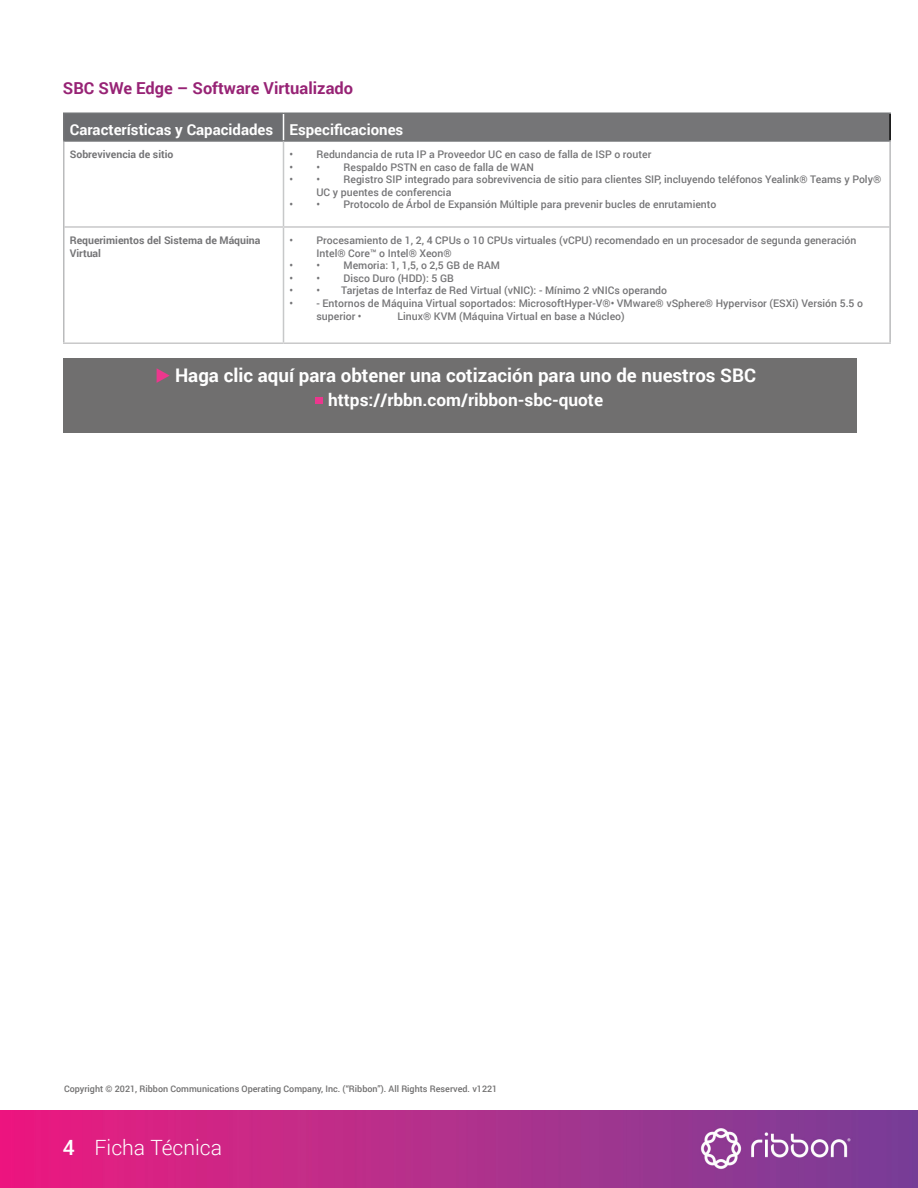
<style>
.page{position:relative;width:918px;height:1188px;background:#fff}
.page>*{position:absolute;margin:0;border:0;box-sizing:border-box;transform-origin:0 0}
.t1{font:300 21px "Roboto";color:#fff}
.t2{font:700 18.75px "Roboto";color:#fff}
.t3{font:700 17.25px "Roboto";color:#fff}
.t4{font:700 16.5px "Roboto";color:#972375}
.t5{font:700 15px "Roboto";color:#fff}
.t6{font:500 10.5px/12.6px "Roboto";color:#757577}
.t7{font:700 10.5px/12.6px "Roboto";color:#757577}
.t8{font:500 9px "Roboto";color:#706f6f}
.s1{font-weight:500}
</style>
<div class="page">
<img style="left:0;top:1110px;width:918px;height:78px">
<div style="left:64px;top:113px;width:220px;height:28px;background:#6d6e71"></div>
<div style="left:284px;top:113px;width:606px;height:28px;background:#757577"></div>
<hr style="left:889px;top:114px;width:2px;height:26px;background:#000">
<hr style="left:63px;top:114px;width:2px;height:26px;background:#747577">
<hr style="left:63px;top:112px;width:221px;height:2px;background:#737577">
<hr style="left:63px;top:140px;width:221px;height:2px;background:#737577">
<svg style="left:283px;top:114px;width:1px;height:26px"></svg>
<hr style="left:284px;top:112px;width:607px;height:2px;background:#737577">
<hr style="left:284px;top:140px;width:607px;height:2px;background:#737577">
<hr style="left:283px;top:142px;width:1px;height:84px;background:#c7c8c9">
<hr style="left:283px;top:228px;width:1px;height:114px;background:#c7c8c9">
<hr style="left:65px;top:226px;width:219px;height:2px;background:#c8c8c9">
<hr style="left:284px;top:226px;width:605px;height:2px;background:#c8c8c9">
<hr style="left:63px;top:342px;width:221px;height:2px;background:#c8c8c9">
<hr style="left:284px;top:342px;width:607px;height:2px;background:#c8c8c9">
<hr style="left:63px;top:142px;width:2px;height:85px;background:#babbbc">
<hr style="left:889px;top:142px;width:2px;height:85px;background:#babbbc">
<hr style="left:63px;top:227px;width:2px;height:115px;background:#babbbc">
<hr style="left:889px;top:227px;width:2px;height:115px;background:#babbbc">
<div style="left:63px;top:359px;width:794px;height:74px;background:#706f6f"></div>
<svg style="left:157px;top:368px;width:13px;height:15px"></svg>
<div style="left:315px;top:397px;width:7px;height:7px;background:#eb378d"></div>
<h3 class="t4" style="left:63px;top:76px;width:292px">SBC SWe Edge – Software Virtualizado</h3>
<h3 class="t5" style="left:70px;top:123px;width:335px">Características y Capacidades Especificaciones</h3>
<p class="t7" style="left:70px;top:149px;width:105px">Sobrevivencia de sitio</p>
<p class="t6" style="left:290px;top:148px;width:363px">• Redundancia de ruta IP a Proveedor UC en caso de falla de ISP o router</p>
<p class="t6" style="left:290px;top:161px;width:32px">• •</p>
<p class="t6" style="left:344px;top:160px;width:192px">Respaldo PSTN en caso de falla de WAN</p>
<p class="t6" style="left:290px;top:173px;width:32px">• •</p>
<p class="t6" style="left:317px;top:173px;width:566px;text-indent:27px">Registro SIP integrado para sobrevivencia de sitio para clientes SIP, incluyendo teléfonos Yealink® Teams y Poly®<br>UC y puentes de conferencia</p>
<p class="t6" style="left:290px;top:198px;width:32px">• •</p>
<p class="t6" style="left:344px;top:198px;width:375px">Protocolo de Árbol de Expansión Múltiple para prevenir bucles de enrutamiento</p>
<p class="t7" style="left:70px;top:234px;width:192px">Requerimientos del Sistema de Máquina<br>Virtual</p>
<p class="t6" style="left:317px;top:234px;width:542px;text-indent:-27px">• Procesamiento de 1, 2, 4 CPUs o 10 CPUs virtuales (vCPU) recomendado en un procesador de segunda generación<br>Intel® Core™ o Intel® Xeon®</p>
<p class="t6" style="left:290px;top:259px;width:32px">• •</p>
<p class="t6" style="left:344px;top:259px;width:158px">Memoria: 1, 1,5, o 2,5 GB de RAM</p>
<p class="t6" style="left:290px;top:272px;width:32px">• •</p>
<p class="t6" style="left:344px;top:271px;width:112px">Disco Duro (HDD): 5 GB</p>
<p class="t6" style="left:290px;top:284px;width:32px">• •</p>
<p class="t6" style="left:341px;top:284px;width:328px">Tarjetas de Interfaz de Red Virtual (vNIC): - Mínimo 2 vNICs operando</p>
<p class="t6" style="left:317px;top:297px;width:548px;text-indent:-27px">• - Entornos de Máquina Virtual soportados: MicrosoftHyper-V®• VMware® vSphere® Hypervisor (ESXi) Versión 5.5 o superior •</p>
<p class="t6" style="left:398px;top:309px;width:229px">Linux® KVM (Máquina Virtual en base a Núcleo)</p>
<h2 class="t2" style="left:175px;top:367px;width:583px">Haga clic aquí para obtener una cotización para uno de nuestros SBC</h2>
<h3 class="t3" style="left:328px;top:392px;width:276px">https://rbbn.com/ribbon-sbc-quote</h3>
<p class="t8" style="left:64px;top:1082px;width:435px">Copyright ©️ 2021, Ribbon Communications Operating Company, Inc. (“Ribbon”). All Rights Reserved. v1221</p>
<h1 class="t1" style="left:63px;top:1135px;width:161px"><span class="s1">4</span> Ficha Técnica</h1>
</div>
